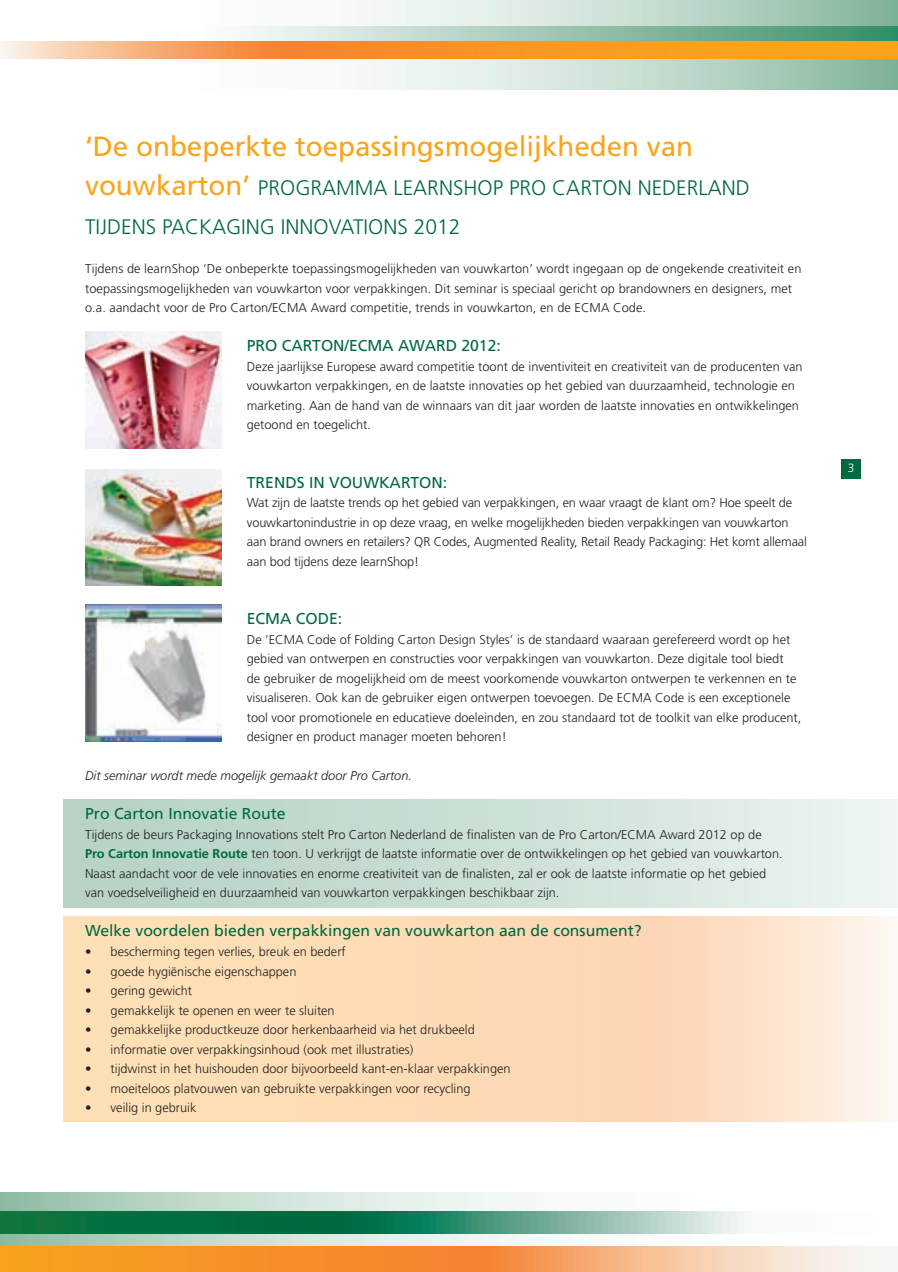
<style>
.page{position:relative;width:898px;height:1272px;background:#fff}
.page>*{position:absolute;margin:0;border:0;box-sizing:border-box;transform-origin:0 0}
.t1{font:27.75px "Frutiger LT Std";color:#f9a51b}
.t2{font:300 21px/39px "Frutiger LT Std";color:#00693f}
.t3{font:15.75px "Frutiger LT Std";color:#00693f}
.t4{font:300 12.75px/19.5px "Frutiger LT Std";color:#231f20}
.t5{font:italic 300 12.75px "Frutiger LT Std";color:#231f20}
.t6{font:300 12px "Frutiger LT Std";color:#fff}
.s1{font-weight:400;font-size:27.75px;color:#f9a51b}
.s2{font-weight:700;color:#00693f}
</style>
<div class="page">
<svg style="left:0;top:0;width:897px;height:89px"></svg>
<div style="left:181px;top:27px;width:716px;height:29px;background:linear-gradient(to right,#fff,#3a8e67)"></div>
<svg style="left:0;top:1192px;width:751px;height:54px"></svg>
<svg style="left:0;top:1211px;width:751px;height:22px"></svg>
<svg style="left:1px;top:41px;width:896px;height:17px"></svg>
<svg style="left:0;top:1246px;width:886px;height:25px"></svg>
<div style="left:63px;top:800px;width:834px;height:107px;background:linear-gradient(to right,#b1cfbf,#ebf3ee)"></div>
<svg style="left:63px;top:917px;width:832px;height:204px"></svg>
<img style="left:85px;top:332px;width:137px;height:116px">
<div style="left:841px;top:459px;width:19px;height:20px;background:#00693f"></div>
<svg style="left:0;top:41px;width:1px;height:17px"></svg>
<img style="left:85px;top:469px;width:137px;height:116px">
<img style="left:85px;top:604px;width:137px;height:137px">
<h1 class="t1" style="left:85px;top:130px;width:609px">‘De onbeperkte toepassingsmogelijkheden van</h1>
<h2 class="t2" style="left:85px;top:169px;width:666px"><span class="s1">vouwkarton’</span> PROGRAMMA LEARNSHOP PRO CARTON NEDERLAND<br>TIJDENS PACKAGING INNOVATIONS 2012</h2>
<p class="t4" style="left:85px;top:259px;width:717px">Tijdens de learnShop ‘De onbeperkte toepassingsmogelijkheden van vouwkarton’ wordt ingegaan op de ongekende creativiteit en toepassingsmogelijkheden van vouwkarton voor verpakkingen. Dit seminar is speciaal gericht op brandowners en designers, met o.a. aandacht voor de Pro Carton/ECMA Award competitie, trends in vouwkarton, en de ECMA Code.</p>
<p class="t3" style="left:247px;top:336px;width:255px">PRO CARTON/ECMA AWARD 2012:</p>
<p class="t4" style="left:247px;top:357px;width:557px">Deze jaarlijkse Europese award competitie toont de inventiviteit en creativiteit van de producenten van vouwkarton verpakkingen, en de laatste innovaties op het gebied van duurzaamheid, technologie en marketing. Aan de hand van de winnaars van dit jaar worden de laatste innovaties en ontwikkelingen getoond en toegelicht.</p>
<p class="t3" style="left:247px;top:473px;width:202px">TRENDS IN VOUWKARTON:</p>
<p class="t4" style="left:247px;top:493px;width:561px">Wat zijn de laatste trends op het gebied van verpakkingen, en waar vraagt de klant om? Hoe speelt de vouwkartonindustrie in op deze vraag, en welke mogelijkheden bieden verpakkingen van vouwkarton aan brand owners en retailers? QR Codes, Augmented Reality, Retail Ready Packaging: Het komt allemaal aan bod tijdens deze learnShop!</p>
<p class="t3" style="left:247px;top:609px;width:97px">ECMA CODE:</p>
<p class="t4" style="left:247px;top:630px;width:556px">De ‘ECMA Code of Folding Carton Design Styles’ is de standaard waaraan gerefereerd wordt op het gebied van ontwerpen en constructies voor verpakkingen van vouwkarton. Deze digitale tool biedt<br>de gebruiker de mogelijkheid om de meest voorkomende vouwkarton ontwerpen te verkennen en te visualiseren. Ook kan de gebruiker eigen ontwerpen toevoegen. De ECMA Code is een exceptionele tool voor promotionele en educatieve doeleinden, en zou standaard tot de toolkit van elke producent, designer en product manager moeten behoren!</p>
<p class="t5" style="left:85px;top:768px;width:328px">Dit seminar wordt mede mogelijk gemaakt door Pro Carton.</p>
<p class="t3" style="left:85px;top:804px;width:202px">Pro Carton Innovatie Route</p>
<p class="t4" style="left:85px;top:825px;width:698px">Tijdens de beurs Packaging Innovations stelt Pro Carton Nederland de finalisten van de Pro Carton/ECMA Award 2012 op de <span class="s2">Pro Carton Innovatie Route</span> ten toon. U verkrijgt de laatste informatie over de ontwikkelingen op het gebied van vouwkarton.<br>Naast aandacht voor de vele innovaties en enorme creativiteit van de finalisten, zal er ook de laatste informatie op het gebied van voedselveiligheid en duurzaamheid van vouwkarton verpakkingen beschikbaar zijn.</p>
<p class="t3" style="left:85px;top:921px;width:558px">Welke voordelen bieden verpakkingen van vouwkarton aan de consument?</p>
<p class="t4" style="left:85px;top:942px;width:262px">• bescherming tegen verlies, breuk en bederf</p>
<p class="t4" style="left:85px;top:961px;width:213px">• goede hygiënische eigenschappen</p>
<p class="t4" style="left:85px;top:981px;width:108px">• gering gewicht</p>
<p class="t4" style="left:85px;top:1000px;width:251px">• gemakkelijk te openen en weer te sluiten</p>
<p class="t4" style="left:85px;top:1020px;width:391px">• gemakkelijke productkeuze door herkenbaarheid via het drukbeeld</p>
<p class="t4" style="left:85px;top:1039px;width:329px">• informatie over verpakkingsinhoud (ook met illustraties)</p>
<p class="t4" style="left:85px;top:1059px;width:427px">• tijdwinst in het huishouden door bijvoorbeeld kant-en-klaar verpakkingen</p>
<p class="t4" style="left:85px;top:1078px;width:387px">• moeiteloos platvouwen van gebruikte verpakkingen voor recycling</p>
<p class="t4" style="left:85px;top:1097px;width:113px">• veilig in gebruik</p>
<p class="t6" style="left:847px;top:461px;width:8px">3</p>
</div>
